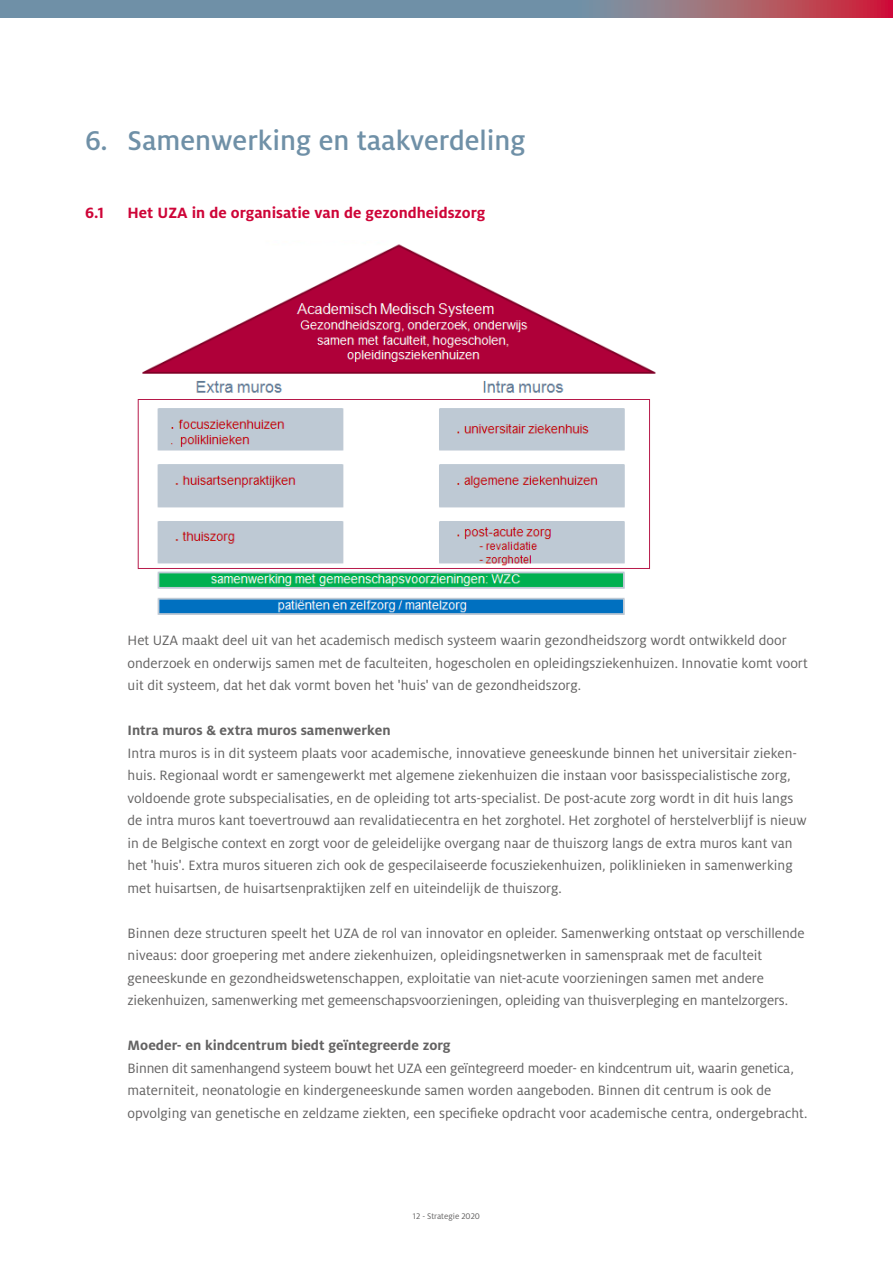
<style>
.page{position:relative;width:893px;height:1263px;background:#fff}
.page>*{position:absolute;margin:0;border:0;box-sizing:border-box;transform-origin:0 0}
.t1{font:500 30px "Milo OT";color:#6f90a7}
.t2{font:700 16.5px "Milo OT";color:#ce0538}
.t3{font:15px/22.5px "Milo OT";color:#646363}
.t4{font:700 15px "Milo OT";color:#646363}
.t5{font:9px "Milo OT";color:#646363}
</style>
<div class="page">
<svg style="left:0;top:0;width:893px;height:17px;background:#827f93"></svg>
<img style="left:137px;top:244px;width:519px;height:371px">
<img style="left:210px;top:418px;width:77px;height:13px">
<h1 class="t1" style="left:85px;top:124px;width:442px">6. Samenwerking en taakverdeling</h1>
<p class="t2" style="left:85px;top:203px;width:21px">6.1</p>
<p class="t2" style="left:128px;top:203px;width:359px">Het UZA in de organisatie van de gezondheidszorg</p>
<p class="t3" style="left:128px;top:629px;width:682px">Het UZA maakt deel uit van het academisch medisch systeem waarin gezondheidszorg wordt ontwikkeld door onderzoek en onderwijs samen met de faculteiten, hogescholen en opleidingsziekenhuizen. Innovatie komt voort uit dit systeem, dat het dak vormt boven het 'huis' van de gezondheidszorg.</p>
<p class="t4" style="left:128px;top:722px;width:265px">Intra muros &amp; extra muros samenwerken</p>
<p class="t3" style="left:128px;top:742px;width:681px">Intra muros is in dit systeem plaats voor academische, innovatieve geneeskunde binnen het universitair zieken&shy;huis. Regionaal wordt er samengewerkt met algemene ziekenhuizen die instaan voor basisspecialistische zorg, voldoende grote subspecialisaties, en de opleiding tot arts-specialist. De post-acute zorg wordt in dit huis langs de intra muros kant toevertrouwd aan revalidatiecentra en het zorghotel. Het zorghotel of herstelverblijf is nieuw in de Belgische context en zorgt voor de geleidelijke overgang naar de thuiszorg langs de extra muros kant van het 'huis'. Extra muros situeren zich ook de gespecilaiseerde focusziekenhuizen, poliklinieken in samenwerking met huisartsen, de huisartsenpraktijken zelf en uiteindelijk de thuiszorg.</p>
<p class="t3" style="left:128px;top:922px;width:679px">Binnen deze structuren speelt het UZA de rol van innovator en opleider. Samenwerking ontstaat op verschillende niveaus: door groepering met andere ziekenhuizen, opleidingsnetwerken in samenspraak met de faculteit geneeskunde en gezondheidswetenschappen, exploitatie van niet-acute voorzieningen samen met andere ziekenhuizen, samenwerking met gemeenschapsvoorzieningen, opleiding van thuisverpleging en mantelzorgers.</p>
<p class="t4" style="left:128px;top:1037px;width:325px">Moeder- en kindcentrum biedt geïntegreerde zorg</p>
<p class="t3" style="left:128px;top:1057px;width:681px">Binnen dit samenhangend systeem bouwt het UZA een geïntegreerd moeder- en kindcentrum uit, waarin genetica, materniteit, neonatologie en kindergeneeskunde samen worden aangeboden. Binnen dit centrum is ook de opvolging van genetische en zeldzame ziekten, een specifieke opdracht voor academische centra, ondergebracht.</p>
<p class="t5" style="left:413px;top:1211px;width:68px">12 - Strategie 2020</p>
</div>
